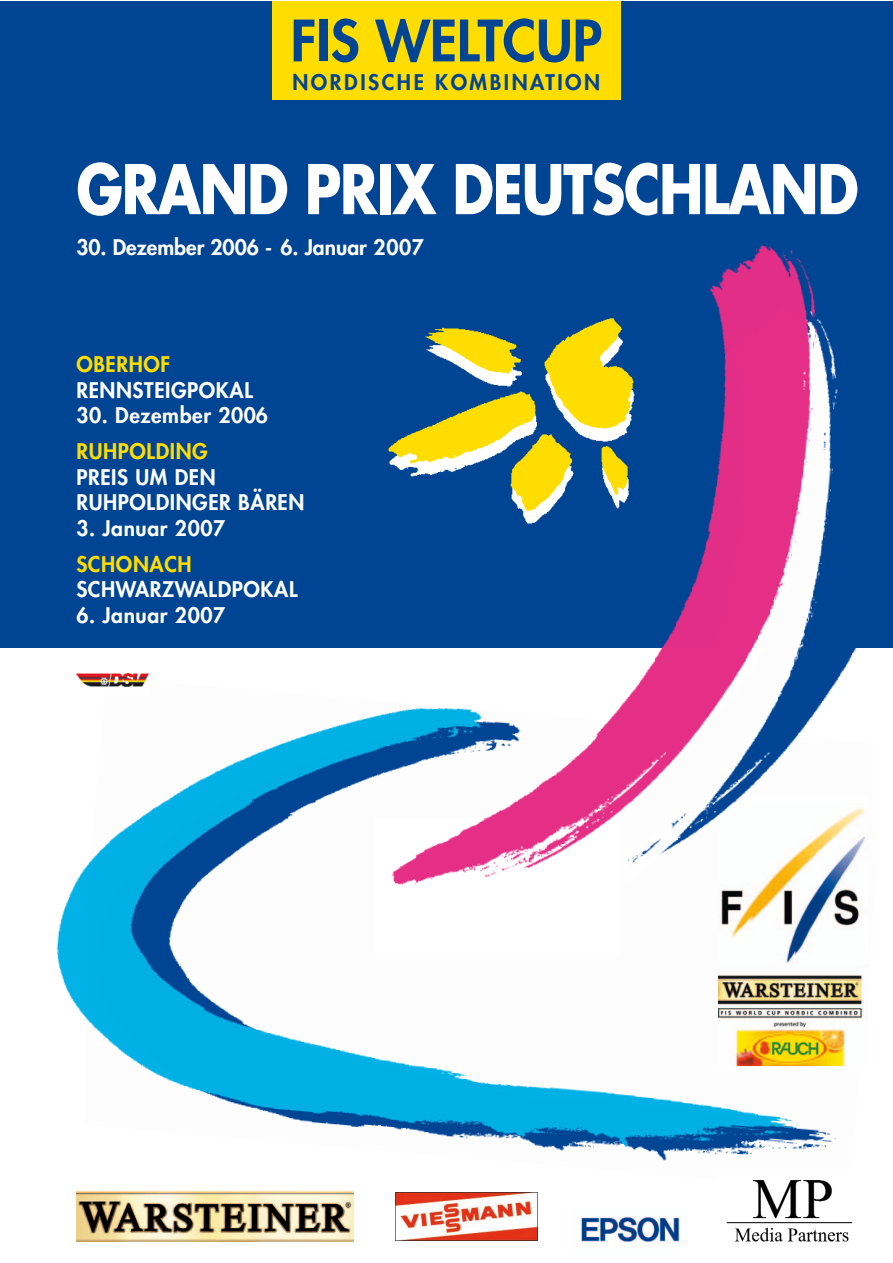
<style>
.page{position:relative;width:893px;height:1263px;background:#fff}
.page>*{position:absolute;margin:0;border:0;box-sizing:border-box;transform-origin:0 0}
.t1{font:700 66.6px "Futura";letter-spacing:-.03em;color:#fff;scale:.83 1}
.t2{font:800 55.5px "Futura";color:#004494}
.t3{font:800 21px/25.5px "Futura";letter-spacing:.03em;color:#fff}
.t4{font:800 21px "Futura";color:#fff}
.t5{font:800 21px "Futura";letter-spacing:.03em;color:#fd0}
.t6{font:800 21px "Futura";letter-spacing:.12em;color:#004494}
</style>
<div class="page">
<img style="left:56px;top:714px;width:780px;height:447px">
<div style="left:0;top:2px;width:892px;height:646px;background:#004494"></div>
<div style="left:272px;top:2px;width:349px;height:97px;background:#fd0"></div>
<img style="left:76px;top:673px;width:73px;height:14px">
<img style="left:580px;top:1216px;width:100px;height:26px">
<div style="left:718px;top:797px;width:149px;height:276px;background:#fff"></div>
<img style="left:718px;top:907px;width:145px;height:159px">
<img style="left:401px;top:335px;width:447px;height:633px">
<div style="left:375px;top:818px;width:244px;height:135px;background:#fff"></div>
<img style="left:381px;top:245px;width:446px;height:662px">
<img style="left:386px;top:328px;width:252px;height:196px">
<img style="left:385px;top:315px;width:252px;height:196px">
<img style="left:726px;top:1180px;width:127px;height:62px">
<img style="left:76px;top:1191px;width:277px;height:50px">
<img style="left:395px;top:1193px;width:142px;height:48px">
<h2 class="t2" style="left:291px;top:14px;width:313px">FIS WELTCUP</h2>
<p class="t6" style="left:292px;top:72px;width:309px">NORDISCHE KOMBINATION</p>
<h1 class="t1" style="left:76px;top:159px;width:944px">GRAND PRIX DEUTSCHLAND</h1>
<p class="t4" style="left:76px;top:237px;width:349px">30. Dezember 2006 - 6. Januar 2007</p>
<p class="t5" style="left:76px;top:354px;width:95px">OBERHOF</p>
<p class="t3" style="left:76px;top:379px;width:178px">RENNSTEIGPOKAL</p>
<p class="t3" style="left:76px;top:404px;width:193px">30. Dezember 2006</p>
<p class="t5" style="left:76px;top:441px;width:133px">RUHPOLDING</p>
<p class="t3" style="left:76px;top:466px;width:230px">PREIS UM DEN<br>RUHPOLDINGER BÄREN</p>
<p class="t3" style="left:76px;top:517px;width:150px">3. Januar 2007</p>
<p class="t5" style="left:76px;top:554px;width:117px">SCHONACH</p>
<p class="t3" style="left:76px;top:578px;width:223px">SCHWARZWALDPOKAL</p>
<p class="t3" style="left:76px;top:604px;width:150px">6. Januar 2007</p>
</div>
